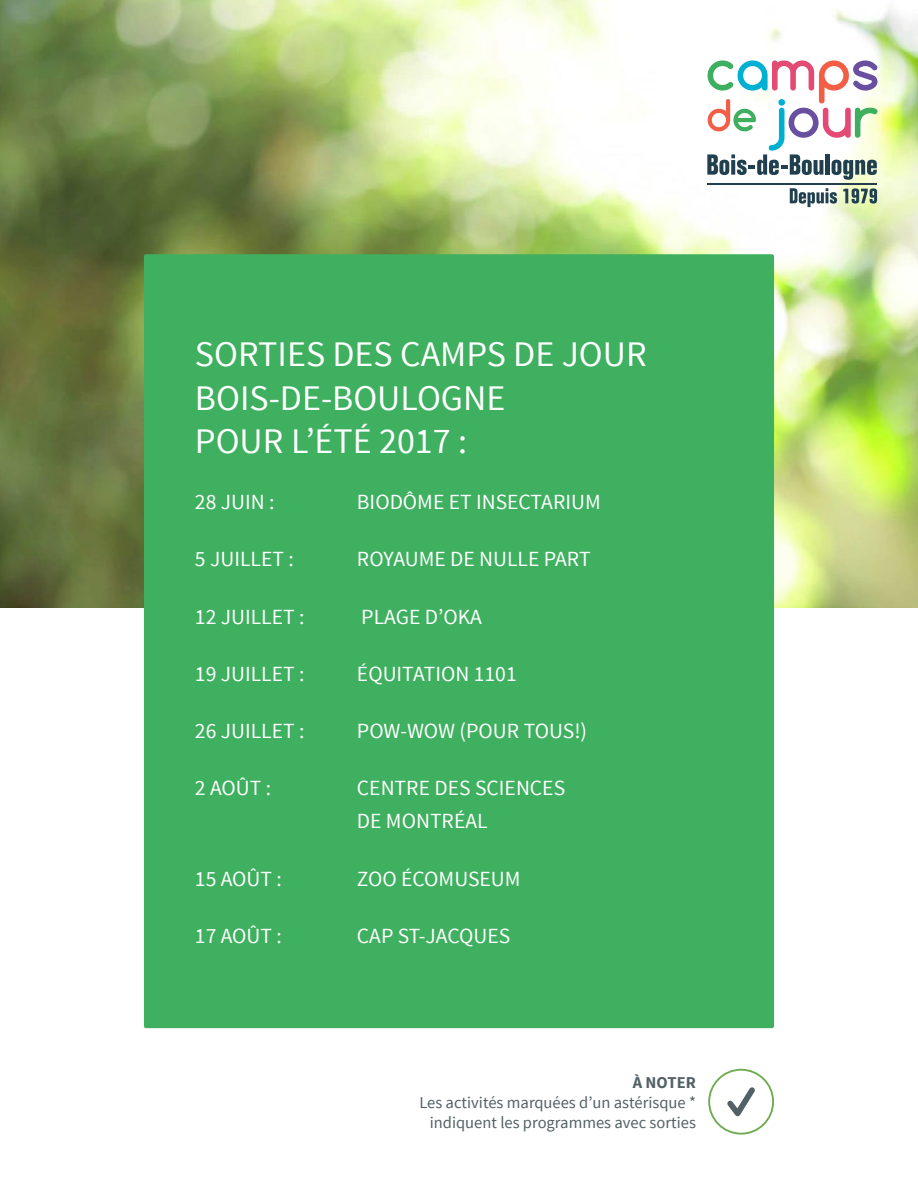
<style>
.page{position:relative;width:918px;height:1188px;background:#fff}
.page>*{position:absolute;margin:0;border:0;box-sizing:border-box;transform-origin:0 0}
.t1{font:82.5px "Entypo";color:#526166}
.t2{font:36px/43.2px "Source Sans Pro";color:#fff}
.t3{font:21.6px "Source Sans Pro";color:#fff}
.t4{font:16.5px/19.8px "Source Sans Pro";color:#526166;text-align:right}
.t5{font:700 16.5px "Source Sans Pro";color:#526166}
</style>
<div class="page">
<img style="left:0;top:0;width:918px;height:608px">
<div style="left:144px;top:254px;width:630px;height:774px;background:#3eb05f;border-radius:2px"></div>
<svg style="left:707px;top:60px;width:170px;height:120px"></svg>
<hr style="left:707px;top:183px;width:170px;height:1px;background:#20404f">
<svg style="left:790px;top:188px;width:47px;height:19px"></svg>
<svg style="left:843px;top:188px;width:34px;height:16px"></svg>
<div style="left:708px;top:1069px;width:66px;height:66px;border:2px solid #6fab50;border-radius:50%"></div>
<h2 class="t2" style="left:195px;top:333px;width:454px">SORTIES DES CAMPS DE JOUR<br>BOIS-DE-BOULOGNE<br>POUR ’L ÉTÉ 2017 :</h2>
<p class="t3" style="left:357px;top:488px;width:245px">BIODÔME ET INSECTARIUM</p>
<p class="t3" style="left:195px;top:488px;width:81px">28 JUIN :</p>
<p class="t3" style="left:195px;top:546px;width:100px">5 JUILLET :</p>
<p class="t3" style="left:357px;top:546px;width:235px">ROYAUME DE NULLE PART</p>
<p class="t3" style="left:195px;top:603px;width:111px">12 JUILLET :</p>
<p class="t3" style="left:361px;top:603px;width:122px">PLAGE D’OKA</p>
<p class="t3" style="left:195px;top:660px;width:111px">19 JUILLET :</p>
<p class="t3" style="left:357px;top:660px;width:161px">ÉQUITATION 1101</p>
<p class="t3" style="left:195px;top:718px;width:111px">26 JUILLET :</p>
<p class="t3" style="left:357px;top:718px;width:232px">POW-WOW (POUR TOUS (!</p>
<p class="t3" style="left:195px;top:775px;width:78px">2 AOÛT :</p>
<p class="t3" style="left:357px;top:775px;width:210px">CENTRE DES SCIENCES</p>
<p class="t3" style="left:195px;top:865px;width:88px">15 AOÛT :</p>
<p class="t3" style="left:357px;top:808px;width:132px">DE MONTRÉAL</p>
<p class="t3" style="left:357px;top:865px;width:165px">ZOO ÉCOMUSEUM</p>
<p class="t3" style="left:195px;top:923px;width:88px">17 AOÛT :</p>
<p class="t3" style="left:357px;top:923px;width:155px">CAP ST-JACQUES</p>
<p class="t5" style="left:633px;top:1072px;width:65px">À NOTER</p>
<p class="t4" style="left:419px;top:1093px;width:278px">Les activités marquées ’d un astérisque * indiquent les programmes avec sorties</p>
<h1 class="t1" style="left:723px;top:1046px;width:37px">W</h1>
</div>
